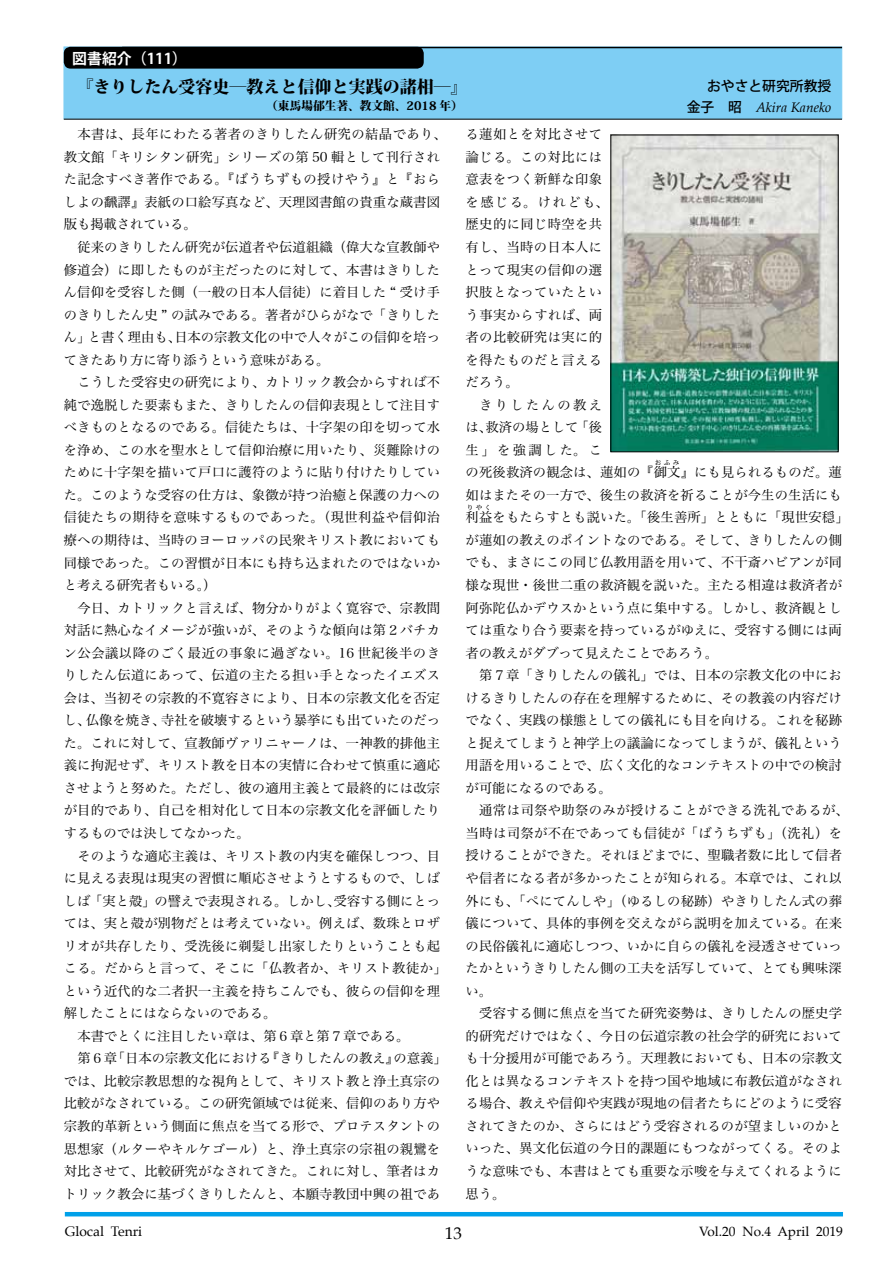
<style>
.page{position:relative;width:893px;height:1263px;background:#fff}
.page>*{position:absolute;margin:0;border:0;box-sizing:border-box;transform-origin:0 0}
.t1{font:800 16.95px "Koz Min Pro";color:#000}
.t2{font:16.95px "Palatino";color:#000}
.t3{font:700 14.85px "Koz Go Pro";color:#fff}
.t4{font:italic 13.8px "Palatino";color:#000}
.t5{font:13.8px "Palatino";color:#000}
.t6{font:500 13.8px "Koz Go Pro";color:#000}
.t7{font:13.5px "Palatino";color:#000}
.t8{font:13.35px/22.5px "Hira Min Pro W3";letter-spacing:.01em;color:#000;text-align:justify}
.t9{font:13.35px/22.5px "Hira Min Pro W3";letter-spacing:.03em;color:#000}
.t10{font:13.35px "Hira Min Pro W3";letter-spacing:.035em;color:#000}
.t11{font:800 11.7px "Koz Min Pro";color:#000}
.t12{font:6.6px "Hira Min Pro W3";letter-spacing:.34em;color:#000}
.s1{font-family:"Koz Go Pro";font-weight:500;font-style:normal}
</style>
<div class="page">
<hr style="left:65px;top:1212px;width:778px;height:4px;background:#00a0e9">
<div style="left:64px;top:47px;width:778px;height:72px;background:#7ecef4;border:1px solid #7ecef4"></div>
<hr style="left:64px;top:119px;width:778px;height:1px;background:#000">
<hr style="left:122px;top:47px;width:720px;height:1px;background:#000">
<div style="left:64px;top:47px;width:360px;height:22px;background:#000;border-radius:7px"></div>
<img style="left:613px;top:137px;width:223px;height:313px">
<p class="t3" style="left:72px;top:49px;width:116px">図書紹介（111）</p>
<p class="t1" style="left:77px;top:74px;width:393px">『きりしたん受容史―教えと信仰と実践の諸相―』</p>
<p class="t11" style="left:266px;top:97px;width:198px">（東馬場郁生著、教文館、2018 年）</p>
<p class="t8" style="left:64px;top:122px;width:384px;text-align:left;text-indent:14px">本書は、長年にわたる著者のきりしたん研究の結晶であり、教文館「キリシタン研究」シリーズの第 50 輯として刊行された記念すべき著作である。『ばうちずもの授けやう』と『おらしよの飜譯』表紙の口絵写真など、天理図書館の貴重な蔵書図版も掲載されている。</p>
<p class="t8" style="left:64px;top:234px;width:378px;text-indent:14px">従来のきりしたん研究が伝道者や伝道組織（偉大な宣教師や修道会）に即したものが主だったのに対して、本書はきりしたん信仰を受容した側（一般の日本人信徒）に着目した “ 受け手のきりしたん史 ” の試みである。著者がひらがなで「きりしたん」と書く理由も、日本の宗教文化の中で人々がこの信仰を培ってきたあり方に寄り添うという意味がある。</p>
<p class="t8" style="left:64px;top:370px;width:378px;text-indent:14px">こうした受容史の研究により、カトリック教会からすれば不純で逸脱した要素もまた、きりしたんの信仰表現として注目すべきものとなるのである。信徒たちは、十字架の印を切って水を浄め、この水を聖水として信仰治療に用いたり、災難除けのために十字架を描いて戸口に護符のように貼り付けたりしていた。このような受容の仕方は、象徴が持つ治癒と保護の力への信徒たちの期待を意味するものであった。（現世利益や信仰治療への期待は、当時のヨーロッパの民衆キリスト教においても同様であった。この習慣が日本にも持ち込まれたのではないかと考える研究者もいる。）</p>
<p class="t8" style="left:64px;top:595px;width:378px;text-indent:14px">今日、カトリックと言えば、物分かりがよく寛容で、宗教間対話に熱心なイメージが強いが、そのような傾向は第２バチカン公会議以降のごく最近の事象に過ぎない。16 世紀後半のきりしたん伝道にあって、伝道の主たる担い手となったイエズス会は、当初その宗教的不寛容さにより、日本の宗教文化を否定し、仏像を焼き、寺社を破壊するという暴挙にも出ていたのだった。これに対して、宣教師ヴァリニャーノは、一神教的排他主義に拘泥せず、キリスト教を日本の実情に合わせて慎重に適応させようと努めた。ただし、彼の適用主義とて最終的には改宗が目的であり、自己を相対化して日本の宗教文化を評価したりするものでは決してなかった。</p>
<p class="t8" style="left:77px;top:843px;width:364px">そのような適応主義は、キリスト教の内実を確保しつつ、目</p>
<p class="t8" style="left:64px;top:865px;width:378px">に見える表現は現実の習慣に順応させようとするもので、しば</p>
<p class="t8" style="left:64px;top:888px;width:378px">しば「実と殻」の譬えで表現される。しかし、受容する側にとっ</p>
<p class="t8" style="left:64px;top:911px;width:378px">ては、実と殻が別物だとは考えていない。例えば、数珠とロザ</p>
<p class="t8" style="left:64px;top:933px;width:378px">リオが共存したり、受洗後に剃髪し出家したりということも起</p>
<p class="t10" style="left:64px;top:957px;width:385px">こる。だからと言って、そこに「仏教者か、キリスト教徒か」</p>
<p class="t8" style="left:64px;top:978px;width:378px">という近代的な二者択一主義を持ちこんでも、彼らの信仰を理</p>
<p class="t8" style="left:64px;top:1001px;width:214px">解したことにはならないのである。</p>
<p class="t8" style="left:77px;top:1023px;width:334px">本書でとくに注目したい章は、第６章と第７章である。</p>
<p class="t8" style="left:77px;top:1046px;width:371px">第６章「日本の宗教文化における『きりしたんの教え』の意義」</p>
<p class="t8" style="left:64px;top:1068px;width:378px">では、比較宗教思想的な視角として、キリスト教と浄土真宗の</p>
<p class="t8" style="left:64px;top:1091px;width:378px">比較がなされている。この研究領域では従来、信仰のあり方や</p>
<p class="t8" style="left:64px;top:1113px;width:378px">宗教的革新という側面に焦点を当てる形で、プロテスタントの</p>
<p class="t8" style="left:64px;top:1136px;width:378px">思想家（ルターやキルケゴール）と、浄土真宗の宗祖の親鸞を</p>
<p class="t8" style="left:64px;top:1158px;width:378px">対比させて、比較研究がなされてきた。これに対し、筆者はカ</p>
<p class="t8" style="left:64px;top:1181px;width:378px">トリック教会に基づくきりしたんと、本願寺教団中興の祖であ</p>
<p class="t6" style="left:707px;top:77px;width:126px">おやさと研究所教授</p>
<p class="t4" style="left:687px;top:95px;width:146px"><span class="s1">金子　昭　</span>Akira Kaneko</p>
<p class="t9" style="left:466px;top:122px;width:145px">る蓮如とを対比させて論じる。この対比には意表をつく新鮮な印象を感じる。けれども、歴史的に同じ時空を共有し、当時の日本人にとって現実の信仰の選択肢となっていたという事実からすれば、両者の比較研究は実に的を得たものだと言えるだろう。</p>
<p class="t8" style="left:466px;top:392px;width:378px;text-align:left;text-indent:14px">きりしたんの教え<br>は、救済の場として「後<br>生」を強調した。こ<br>の死後救済の観念は、蓮如の『御文』にも見られるものだ。蓮</p>
<p class="t12" style="left:655px;top:457px;width:26px">おふみ</p>
<p class="t8" style="left:466px;top:482px;width:385px">如はまたその一方で、後生の救済を祈ることが今生の生活にも利益をもたらすとも説いた。「後生善所」とともに「現世安穏」</p>
<p class="t12" style="left:467px;top:502px;width:26px">りやく</p>
<p class="t8" style="left:466px;top:527px;width:378px">が蓮如の教えのポイントなのである。そして、きりしたんの側でも、まさにこの同じ仏教用語を用いて、不干斎ハビアンが同様な現世・後世二重の救済観を説いた。主たる相違は救済者が阿弥陀仏かデウスかという点に集中する。しかし、救済観としては重なり合う要素を持っているがゆえに、受容する側には両者の教えがダブって見えたことであろう。</p>
<p class="t8" style="left:466px;top:663px;width:378px;text-indent:14px">第７章「きりしたんの儀礼」では、日本の宗教文化の中におけるきりしたんの存在を理解するために、その教義の内容だけでなく、実践の様態としての儀礼にも目を向ける。これを秘跡と捉えてしまうと神学上の議論になってしまうが、儀礼という用語を用いることで、広く文化的なコンテキストの中での検討が可能になるのである。</p>
<p class="t8" style="left:466px;top:798px;width:384px;text-align:left;text-indent:14px">通常は司祭や助祭のみが授けることができる洗礼であるが、当時は司祭が不在であっても信徒が「ばうちずも」（洗礼）を授けることができた。それほどまでに、聖職者数に比して信者や信者になる者が多かったことが知られる。本章では、これ以外にも、「ぺにてんしや」（ゆるしの秘跡）やきりしたん式の葬儀について、具体的事例を交えながら説明を加えている。在来の民俗儀礼に適応しつつ、いかに自らの儀礼を浸透させていったかというきりしたん側の工夫を活写していて、とても興味深い。</p>
<p class="t8" style="left:466px;top:1001px;width:378px;text-indent:14px">受容する側に焦点を当てた研究姿勢は、きりしたんの歴史学的研究だけではなく、今日の伝道宗教の社会学的研究においても十分援用が可能であろう。天理教においても、日本の宗教文化とは異なるコンテキストを持つ国や地域に布教伝道がなされる場合、教えや信仰や実践が現地の信者たちにどのように受容されてきたのか、さらにはどう受容されるのが望ましいのかといった、異文化伝道の今日的課題にもつながってくる。そのような意味でも、本書はとても重要な示唆を与えてくれるように思う。</p>
<p class="t5" style="left:65px;top:1220px;width:79px">Glocal Tenri</p>
<p class="t2" style="left:445px;top:1219px;width:19px">13</p>
<p class="t7" style="left:699px;top:1220px;width:145px">Vol.20 No.4 April 2019</p>
</div>
